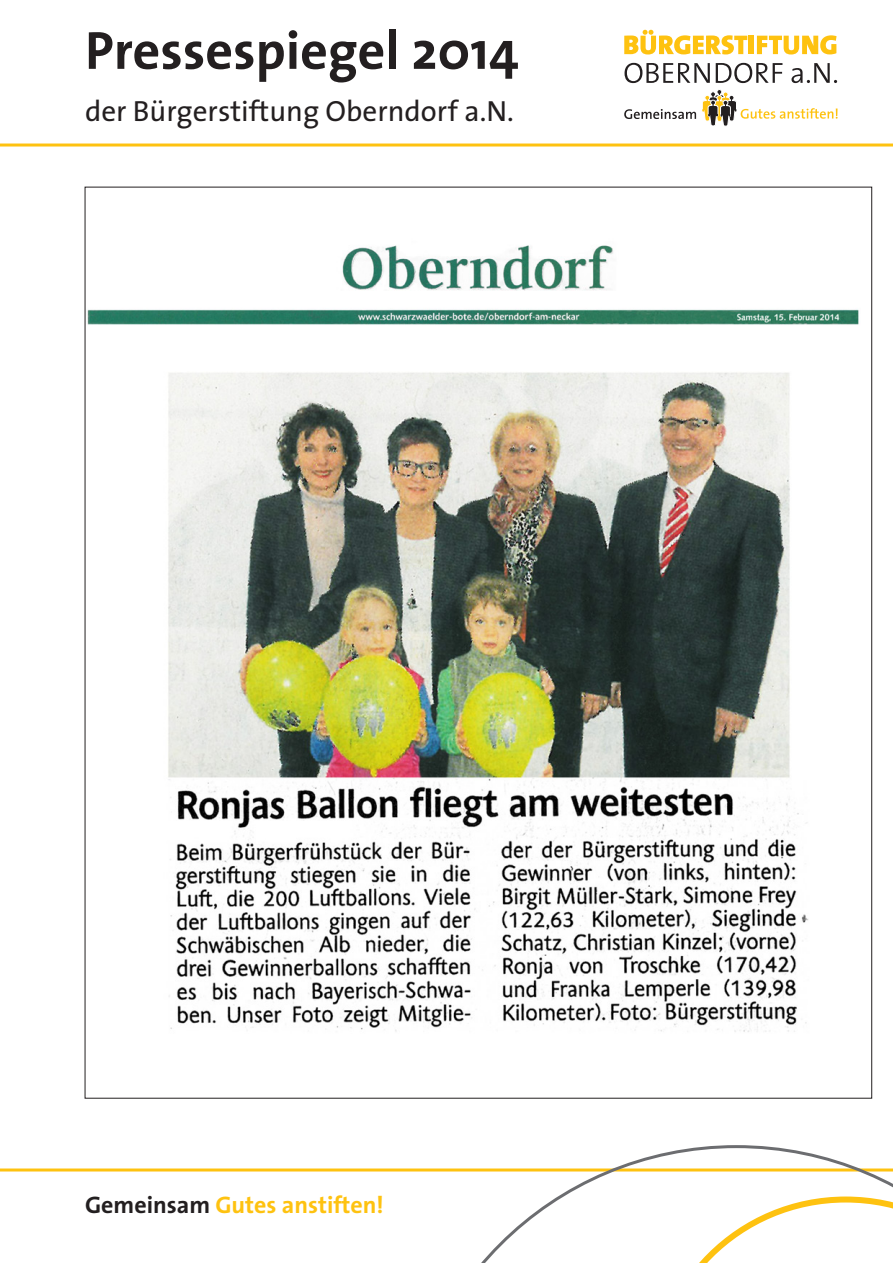
<style>
.page{position:relative;width:893px;height:1263px;background:#fff}
.page>*{position:absolute;margin:0;border:0;box-sizing:border-box;transform-origin:0 0}
.t1{font:700 54px "The Sans";color:#231f20}
.t2{font:29.25px "The Sans";color:#231f20}
.t3{font:700 24px "The Sans";color:#fec210}
.s1{color:#231f20}
</style>
<div class="page">
<svg style="left:624px;top:109px;width:72px;height:10px"></svg>
<svg style="left:624px;top:30px;width:123px;height:25px"></svg>
<div style="left:749px;top:36px;width:5px;height:18px;background:#fec210"></div>
<svg style="left:757px;top:35px;width:79px;height:20px"></svg>
<svg style="left:624px;top:63px;width:86px;height:20px"></svg>
<svg style="left:716px;top:63px;width:66px;height:20px"></svg>
<svg style="left:791px;top:63px;width:46px;height:20px"></svg>
<svg style="left:702px;top:89px;width:136px;height:37px"></svg>
<hr style="left:0;top:1168px;width:893px;height:3px;background:#fec210">
<svg style="left:401px;top:1145px;width:492px;height:118px"></svg>
<svg style="left:651px;top:1196px;width:242px;height:67px"></svg>
<hr style="left:0;top:144px;width:893px;height:3px;background:#fec210">
<img style="left:87px;top:245px;width:772px;height:787px">
<h1 class="t1" style="left:85px;top:5px;width:435px">Pressespiegel 2014</h1>
<p class="t2" style="left:85px;top:87px;width:430px">der Bürgerstiftung Oberndorf a.N.</p>
<p class="t3" style="left:85px;top:1185px;width:300px"><span class="s1">Gemeinsam</span> Gutes anstiften!</p>
</div>
